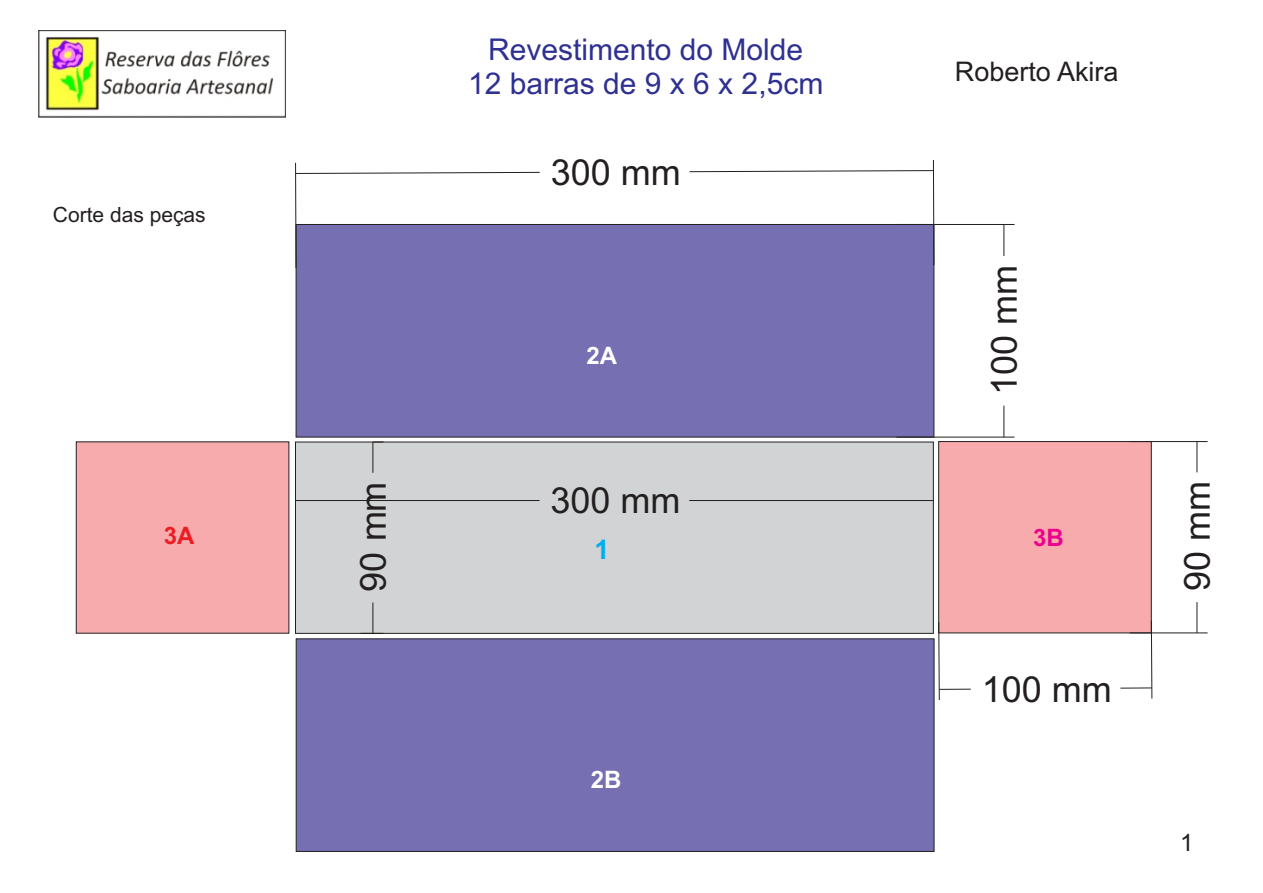
<style>
.page{position:relative;width:1263px;height:893px;background:#fff}
.page>*{position:absolute;margin:0;border:0;box-sizing:border-box;transform-origin:0 0}
.t1{font:36px "Arial";color:#231f20}
.t2{font:30px/33.5px "Arial";color:#2e3092;text-align:center}
.t3{font:27px "Arial";color:#231f20}
.t4{font:700 27px "Arial";color:#00aeef}
.t5{font:700 24px "Arial";color:#fff}
.t6{font:700 24px "Arial";color:#ed1c24}
.t7{font:700 24px "Arial";color:#ec008c}
.t8{font:24px "Arial";color:#231f20}
.t9{font:21px "Arial";color:#231f20}
</style>
<div class="page">
<div style="left:296px;top:441px;width:638px;height:193px;background:#d1d3d4"></div>
<div style="left:295px;top:638px;width:640px;height:214px;background:#7670b3"></div>
<div style="left:295px;top:224px;width:640px;height:214px;background:#7670b3"></div>
<img style="left:38px;top:31px;width:248px;height:86px">
<svg style="left:689px;top:160px;width:246px;height:106px"></svg>
<svg style="left:295px;top:162px;width:246px;height:107px"></svg>
<hr style="left:896px;top:437px;width:118px;height:1px;background:#231f20">
<hr style="left:896px;top:224px;width:118px;height:1px;background:#231f20">
<hr style="left:1003px;top:406px;width:1px;height:31px;background:#231f20">
<hr style="left:1003px;top:224px;width:1px;height:32px;background:#231f20">
<hr style="left:1130px;top:632px;width:77px;height:1px;background:#231f20">
<hr style="left:1130px;top:441px;width:77px;height:1px;background:#231f20">
<hr style="left:1196px;top:602px;width:1px;height:31px;background:#231f20">
<hr style="left:1196px;top:442px;width:1px;height:30px;background:#231f20">
<svg style="left:938px;top:441px;width:215px;height:259px"></svg>
<hr style="left:1120px;top:687px;width:32px;height:2px;background:#231f20">
<hr style="left:939px;top:689px;width:32px;height:1px;background:#231f20">
<div style="left:75px;top:441px;width:221px;height:193px;background:#f8abad"></div>
<hr style="left:689px;top:500px;width:244px;height:1px;background:#231f20">
<hr style="left:295px;top:500px;width:245px;height:1px;background:#231f20">
<svg style="left:360px;top:633px;width:23px;height:1px"></svg>
<hr style="left:372px;top:602px;width:1px;height:31px;background:#231f20">
<hr style="left:372px;top:442px;width:1px;height:31px;background:#231f20">
<p class="t9" style="left:53px;top:207px;width:154px">Corte das peças</p>
<p class="t2" style="left:468px;top:36px;width:357px">Revestimento do Molde<br>12 barras de 9 x 6 x 2,5cm</p>
<p class="t1" style="left:551px;top:159px;width:132px">300 mm</p>
<p class="t5" style="left:587px;top:347px;width:32px">2A</p>
<p class="t3" style="left:955px;top:62px;width:165px">Roberto Akira</p>
<p class="t1" style="left:991px;top:395px;width:132px;rotate:-90deg">100 mm</p>
<p class="t1" style="left:360px;top:591px;width:112px;rotate:-90deg">90 mm</p>
<p class="t1" style="left:550px;top:487px;width:132px">300 mm</p>
<p class="t6" style="left:164px;top:527px;width:32px">3A</p>
<p class="t7" style="left:1033px;top:528px;width:32px">3B</p>
<p class="t4" style="left:594px;top:539px;width:17px">1</p>
<p class="t5" style="left:591px;top:771px;width:32px">2B</p>
<p class="t1" style="left:982px;top:676px;width:132px">100 mm</p>
<p class="t1" style="left:1184px;top:591px;width:112px;rotate:-90deg">90 mm</p>
<p class="t8" style="left:1180px;top:833px;width:15px">1</p>
</div>
